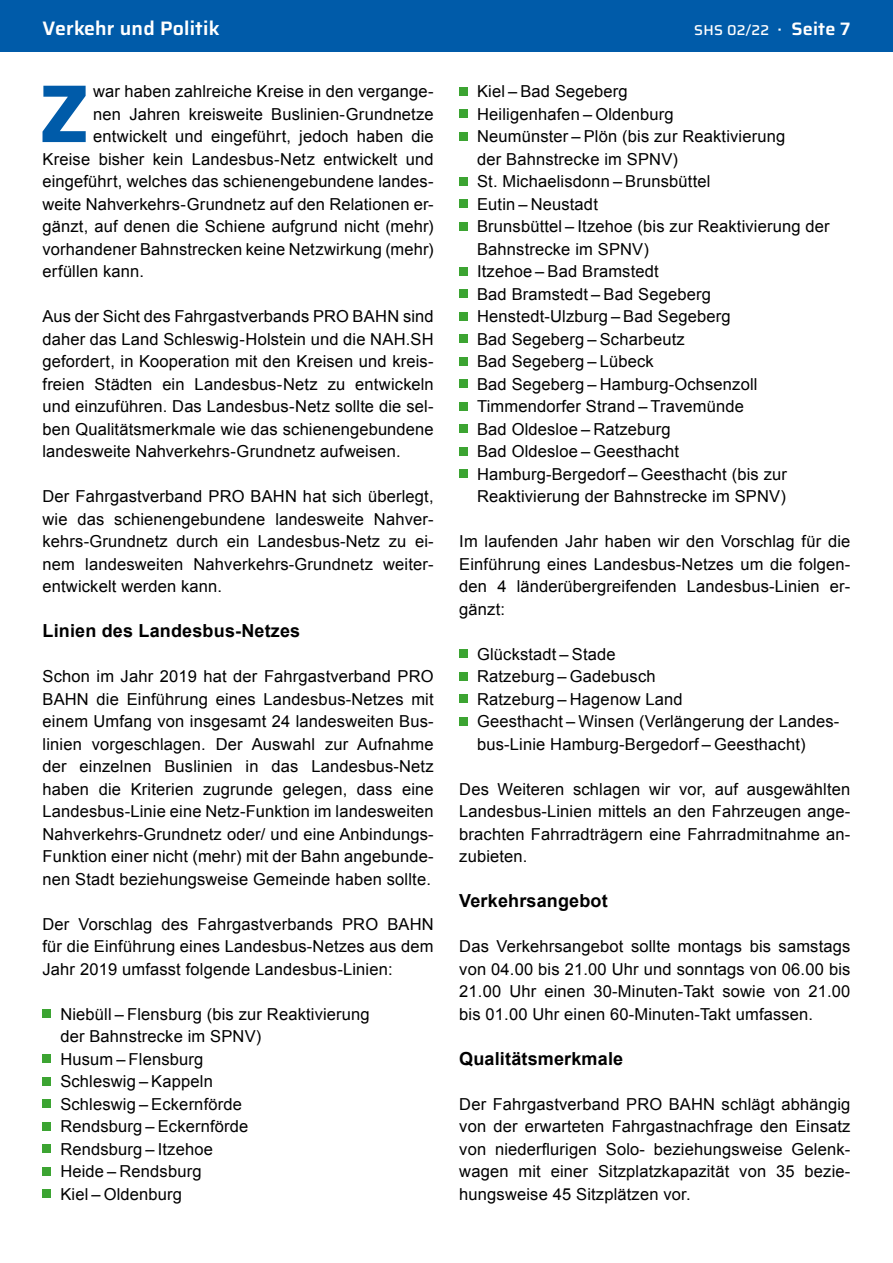
<style>
.page{position:relative;width:893px;height:1263px;background:#fff}
.page>*{position:absolute;margin:0;border:0;box-sizing:border-box;transform-origin:0 0}
.t1{font:700 81.9px "Saira";color:#005ba9}
.t2{font:600 19.5px "Saira";letter-spacing:.01em;color:#fff}
.t3{font:700 18px "Arial";letter-spacing:.01em;color:#000}
.t4{font:16.5px/22.5px "Arial";letter-spacing:.01em;color:#000;text-align:justify}
.t5{font:500 14.25px "Saira";letter-spacing:.02em;color:#fff}
.s1{font-size:18px}
.s2{font-weight:600;font-size:18px}
</style>
<div class="page">
<div style="left:43px;top:1010px;width:8px;height:8px;background:#3ca432"></div>
<div style="left:43px;top:1055px;width:8px;height:8px;background:#3ca432"></div>
<div style="left:43px;top:1077px;width:8px;height:9px;background:#3ca432"></div>
<div style="left:43px;top:1100px;width:8px;height:8px;background:#3ca432"></div>
<div style="left:43px;top:1122px;width:8px;height:9px;background:#3ca432"></div>
<div style="left:43px;top:1145px;width:8px;height:8px;background:#3ca432"></div>
<div style="left:43px;top:1167px;width:8px;height:9px;background:#3ca432"></div>
<div style="left:43px;top:1190px;width:8px;height:8px;background:#3ca432"></div>
<div style="left:459px;top:87px;width:9px;height:9px;background:#3ca432"></div>
<div style="left:459px;top:110px;width:9px;height:8px;background:#3ca432"></div>
<div style="left:459px;top:132px;width:9px;height:9px;background:#3ca432"></div>
<div style="left:459px;top:177px;width:9px;height:9px;background:#3ca432"></div>
<div style="left:459px;top:200px;width:9px;height:8px;background:#3ca432"></div>
<div style="left:459px;top:222px;width:9px;height:9px;background:#3ca432"></div>
<div style="left:459px;top:267px;width:9px;height:9px;background:#3ca432"></div>
<div style="left:459px;top:290px;width:9px;height:8px;background:#3ca432"></div>
<div style="left:459px;top:312px;width:9px;height:9px;background:#3ca432"></div>
<div style="left:459px;top:335px;width:9px;height:8px;background:#3ca432"></div>
<div style="left:459px;top:357px;width:9px;height:9px;background:#3ca432"></div>
<div style="left:459px;top:380px;width:9px;height:8px;background:#3ca432"></div>
<div style="left:459px;top:402px;width:9px;height:9px;background:#3ca432"></div>
<div style="left:459px;top:425px;width:9px;height:8px;background:#3ca432"></div>
<div style="left:459px;top:447px;width:9px;height:9px;background:#3ca432"></div>
<div style="left:459px;top:470px;width:9px;height:8px;background:#3ca432"></div>
<div style="left:459px;top:650px;width:9px;height:8px;background:#3ca432"></div>
<div style="left:459px;top:672px;width:9px;height:9px;background:#3ca432"></div>
<div style="left:459px;top:695px;width:9px;height:8px;background:#3ca432"></div>
<div style="left:459px;top:717px;width:9px;height:9px;background:#3ca432"></div>
<div style="left:0;top:0;width:893px;height:51px;background:#005ba9"></div>
<p class="t2" style="left:43px;top:12px;width:179px">Verkehr und Politik</p>
<p class="t5" style="left:694px;top:18px;width:158px">SHS 02/22 <span class="s1">·</span> <span class="s2">Seite 7</span></p>
<h1 class="t1" style="left:39px;top:47px;width:52px">Z</h1>
<p class="t4" style="left:93px;top:80px;width:342px">war haben zahlreiche Kreise in den vergange-</p>
<p class="t4" style="left:93px;top:103px;width:342px">nen Jahren kreisweite Buslinien-Grundnetze</p>
<p class="t4" style="left:93px;top:125px;width:342px">entwickelt und eingeführt, jedoch haben die</p>
<p class="t4" style="left:43px;top:148px;width:393px">Kreise bisher kein Landesbus-Netz entwickelt und</p>
<p class="t4" style="left:43px;top:170px;width:393px">eingeführt, welches das schienengebundene landes-</p>
<p class="t4" style="left:43px;top:193px;width:393px">weite Nahverkehrs-Grundnetz auf den Relationen er-</p>
<p class="t4" style="left:43px;top:215px;width:393px">gänzt, auf denen die Schiene aufgrund nicht (mehr)</p>
<p class="t4" style="left:43px;top:238px;width:393px">vorhandener Bahnstrecken keine Netzwirkung (mehr)</p>
<p class="t4" style="left:43px;top:260px;width:103px">erfüllen kann.</p>
<p class="t4" style="left:43px;top:305px;width:393px">Aus der Sicht des Fahrgastverbands PRO BAHN sind daher das Land Schleswig-Holstein und die NAH.SH gefordert, in Kooperation mit den Kreisen und kreis&shy;freien Städten ein Landesbus-Netz zu entwickeln und einzuführen. Das Landesbus-Netz sollte die sel&shy;ben Qualitätsmerkmale wie das schienengebundene landesweite Nahverkehrs-Grundnetz aufweisen.</p>
<p class="t4" style="left:43px;top:485px;width:393px">Der Fahrgastverband PRO BAHN hat sich überlegt, wie das schienengebundene landesweite Nahver&shy;kehrs-Grundnetz durch ein Landesbus-Netz zu ei&shy;nem landesweiten Nahverkehrs-Grundnetz weiter&shy;entwickelt werden kann.</p>
<p class="t3" style="left:43px;top:619px;width:259px">Linien des Landesbus-Netzes</p>
<p class="t4" style="left:43px;top:665px;width:393px">Schon im Jahr 2019 hat der Fahrgastverband PRO BAHN die Einführung eines Landesbus-Netzes mit einem Umfang von insgesamt 24 landesweiten Bus&shy;linien vorgeschlagen. Der Auswahl zur Aufnahme der einzelnen Buslinien in das Landesbus-Netz haben die Kriterien zugrunde gelegen, dass eine Landesbus-Linie eine Netz-Funktion im landesweiten Nahverkehrs-Grundnetz oder/ und eine Anbindungs-Funktion einer nicht (mehr) mit der Bahn angebunde&shy;nen Stadt beziehungsweise Gemeinde haben sollte.</p>
<p class="t4" style="left:43px;top:913px;width:393px">Der Vorschlag des Fahrgastverbands PRO BAHN für die Einführung eines Landesbus-Netzes aus dem Jahr 2019 umfasst folgende Landesbus-Linien:</p>
<p class="t4" style="left:60px;top:1003px;width:311px;text-align:left">Niebüll – Flensburg (bis zur Reaktivierung der Bahnstrecke im SPNV)<br>Husum – Flensburg<br>Schleswig – Kappeln<br>Schleswig – Eckernförde<br>Rendsburg – Eckernförde<br>Rendsburg – Itzehoe<br>Heide – Rendsburg<br>Kiel – Oldenburg</p>
<p class="t4" style="left:477px;top:80px;width:354px;text-align:left">Kiel – Bad Segeberg<br>Heiligenhafen – Oldenburg<br>Neumünster – Plön (bis zur Reaktivierung<br>der Bahnstrecke im SPNV)<br>St. Michaelisdonn – Brunsbüttel<br>Eutin – Neustadt<br>Brunsbüttel – Itzehoe (bis zur Reaktivierung der<br>Bahnstrecke im SPNV)<br>Itzehoe – Bad Bramstedt<br>Bad Bramstedt – Bad Segeberg<br>Henstedt-Ulzburg – Bad Segeberg<br>Bad Segeberg – Scharbeutz<br>Bad Segeberg – Lübeck<br>Bad Segeberg – Hamburg-Ochsenzoll<br>Timmendorfer Strand – Travemünde<br>Bad Oldesloe – Ratzeburg<br>Bad Oldesloe – Geesthacht<br>Hamburg-Bergedorf – Geesthacht (bis zur<br>Reaktivierung der Bahnstrecke im SPNV)</p>
<p class="t4" style="left:459px;top:530px;width:393px">Im laufenden Jahr haben wir den Vorschlag für die Einführung eines Landesbus-Netzes um die folgen&shy;den 4 länderübergreifenden Landesbus-Linien er&shy;gänzt:</p>
<p class="t4" style="left:477px;top:643px;width:364px;text-align:left">Glückstadt – Stade<br>Ratzeburg – Gadebusch<br>Ratzeburg – Hagenow Land<br>Geesthacht – Winsen (Verlängerung der Landes&shy;bus-Linie Hamburg-Bergedorf – Geesthacht)</p>
<p class="t4" style="left:459px;top:778px;width:393px">Des Weiteren schlagen wir vor, auf ausgewählten Landesbus-Linien mittels an den Fahrzeugen ange&shy;brachten Fahrradträgern eine Fahrradmitnahme an&shy;zubieten.</p>
<p class="t3" style="left:459px;top:889px;width:150px">Verkehrsangebot</p>
<p class="t4" style="left:459px;top:935px;width:393px">Das Verkehrsangebot sollte montags bis samstags von 04.00 bis 21.00 Uhr und sonntags von 06.00 bis 21.00 Uhr einen 30-Minuten-Takt sowie von 21.00 bis 01.00 Uhr einen 60-Minuten-Takt umfassen.</p>
<p class="t3" style="left:459px;top:1046px;width:165px">Qualitätsmerkmale</p>
<p class="t4" style="left:459px;top:1093px;width:393px">Der Fahrgastverband PRO BAHN schlägt abhängig von der erwarteten Fahrgastnachfrage den Einsatz von niederflurigen Solo- beziehungsweise Gelenk&shy;wagen mit einer Sitzplatzkapazität von 35 bezie&shy;hungsweise 45 Sitzplätzen vor.</p>
</div>
